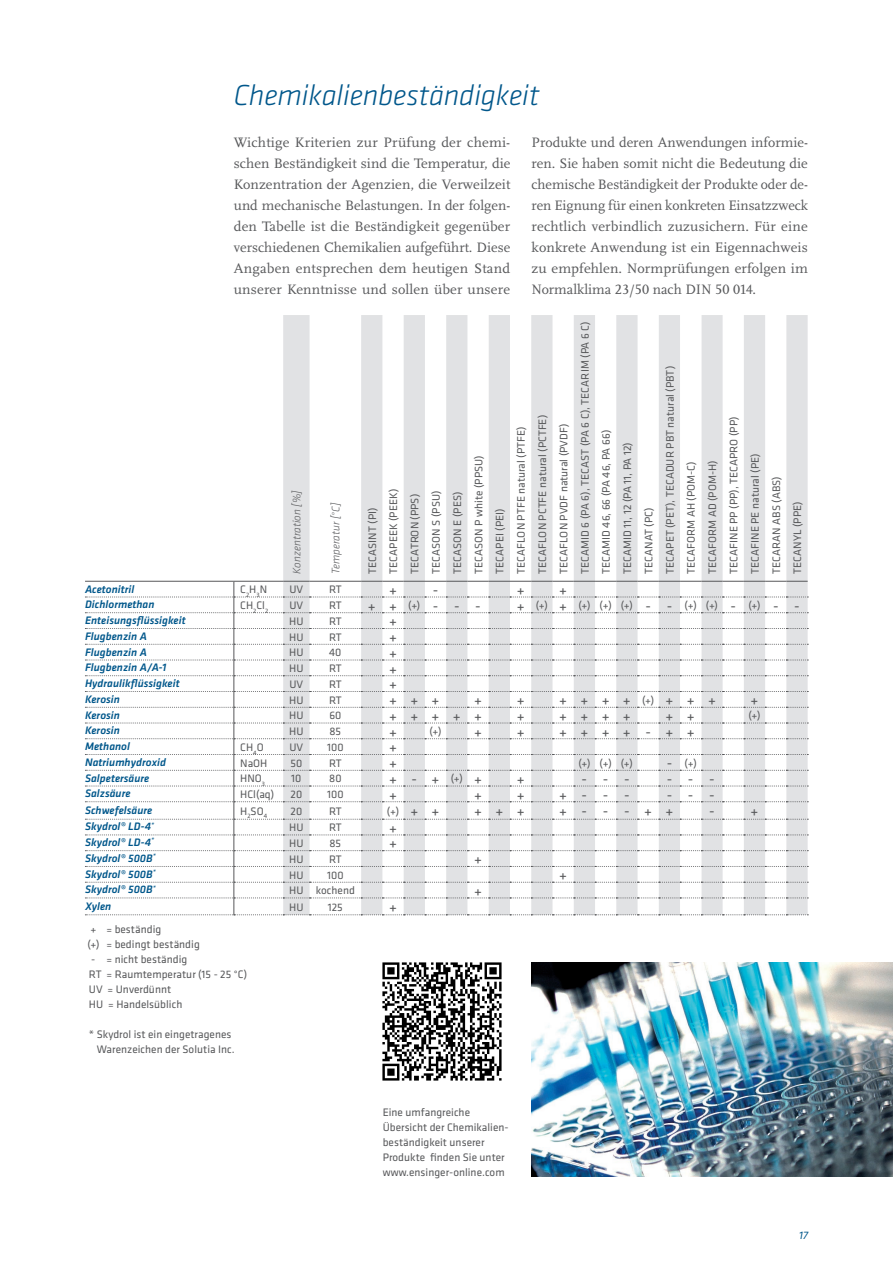
<style>
.page{position:relative;width:893px;height:1263px;background:#fff}
.page>*{position:absolute;margin:0;border:0;box-sizing:border-box;transform-origin:0 0}
.t1{font:italic 300 30px "Klavika";letter-spacing:-.005em;color:#01578b}
.t2{font:15px "Klavika";color:#57585a}
.t3{font:14.25px/21px "Scala Pro";letter-spacing:.01em;color:#57585a;text-align:justify}
.t4{font:11.25px/21.3px "Klavika";letter-spacing:.005em;color:#57585a}
.t5{font:italic 500 11.25px "Klavika";letter-spacing:.005em;color:#01578b}
.t6{font:italic 300 11.25px "Klavika";letter-spacing:.005em;color:#57585a}
.t7{font:italic 11.25px "Klavika";color:#01578b}
.s1{font-size:11.25px}
.s2{font-size:15px}
</style>
<div class="page">
<img style="left:531px;top:962px;width:362px;height:214px">
<img style="left:382px;top:962px;width:120px;height:119px">
<svg style="left:85px;top:315px;width:723px;height:600px"></svg>
<h1 class="t1" style="left:234px;top:77px;width:307px">Chemikalienbeständigkeit</h1>
<p class="t3" style="left:234px;top:132px;width:278px">Wichtige Kriterien zur Prüfung der chemi&shy;schen Beständigkeit sind die Temperatur, die Konzentration der Agenzien, die Verweilzeit und mechanische Belastungen. In der folgen&shy;den Tabelle ist die Beständigkeit gegenüber verschiedenen Chemikalien aufgeführt. Diese Angaben entsprechen dem heutigen Stand unserer Kenntnisse und sollen über unsere</p>
<p class="t3" style="left:531px;top:132px;width:278px">Produkte und deren Anwendungen informie&shy;ren. Sie haben somit nicht die Bedeutung die chemische Beständigkeit der Produkte oder de&shy;ren Eignung für einen konkreten Einsatzzweck rechtlich verbindlich zuzusichern. Für eine konkrete Anwendung ist ein Eigennachweis zu empfehlen. Normprüfungen erfolgen im Normalklima 23/50 nach DIN 50 014.</p>
<p class="t6" style="left:290px;top:574px;width:85px;rotate:-90deg">Konzentration [%]</p>
<p class="t6" style="left:329px;top:574px;width:73px;rotate:-90deg">Temperatur [°C]</p>
<p class="t4" style="left:361px;top:574px;width:254px;rotate:-90deg">TECASINT (PI)<br>TECAPEEK (PEEK)<br>TECATRON (PPS)<br>TECASON S (PSU)<br>TECASON E (PES)<br>TECASON P white (PPSU)<br>TECAPEI (PEI)<br>TECAFLON PTFE natural (PTFE)<br>TECAFLON PCTFE natural (PCTFE)<br>TECAFLON PVDF natural (PVDF)<br>TECAMID 6 (PA 6), TECAST (PA 6 C), TECARIM (PA 6 C)<br>TECAMID 46, 66 (PA 46, PA 66)<br>TECAMID 11, 12 (PA 11, PA 12)<br>TECANAT (PC)<br>TECAPET (PET), TECADUR PBT natural (PBT)<br>TECAFORM AH (POM-C)<br>TECAFORM AD (POM-H)<br>TECAFINE PP (PP), TECAPRO (PP)<br>TECAFINE PE natural (PE)<br>TECARAN ABS (ABS)<br>TECANYL (PPE)</p>
<p class="t5" style="left:85px;top:581px;width:51px">Acetonitril</p>
<p class="t4" style="left:240px;top:579px;width:28px">C<sub>2</sub>H<sub>3</sub>N</p>
<p class="t4" style="left:289px;top:579px;width:15px">UV</p>
<p class="t4" style="left:329px;top:579px;width:14px">RT</p>
<h2 class="t2" style="left:389px;top:580px;width:9px">+</h2>
<h2 class="t2" style="left:433px;top:580px;width:7px">-</h2>
<h2 class="t2" style="left:517px;top:580px;width:9px">+</h2>
<h2 class="t2" style="left:559px;top:580px;width:9px">+</h2>
<p class="t5" style="left:85px;top:597px;width:71px">Dichlormethan</p>
<p class="t4" style="left:240px;top:594px;width:30px">CH<sub>2</sub>Cl<sub>2</sub></p>
<p class="t4" style="left:289px;top:594px;width:15px">UV</p>
<p class="t4" style="left:329px;top:594px;width:14px">RT</p>
<h2 class="t2" style="left:368px;top:596px;width:115px">++<span class="s1">(+)</span>---</h2>
<p class="t4" style="left:517px;top:594px;width:285px"><span class="s2">+</span> (+) <span class="s2">+</span> (+) (+) (+) <span class="s2">- -</span> (+) (+) <span class="s2">-</span> (+) <span class="s2">- -</span></p>
<p class="t5" style="left:85px;top:613px;width:102px">Enteisungsflüssigkeit</p>
<p class="t4" style="left:289px;top:610px;width:16px">HU</p>
<p class="t4" style="left:329px;top:610px;width:14px">RT</p>
<h2 class="t2" style="left:389px;top:611px;width:9px">+</h2>
<p class="t5" style="left:85px;top:628px;width:63px">Flugbenzin A</p>
<p class="t4" style="left:289px;top:626px;width:16px">HU</p>
<p class="t4" style="left:329px;top:626px;width:14px">RT</p>
<h2 class="t2" style="left:389px;top:627px;width:9px">+</h2>
<p class="t5" style="left:85px;top:644px;width:63px">Flugbenzin A</p>
<p class="t4" style="left:289px;top:642px;width:16px">HU</p>
<p class="t4" style="left:329px;top:642px;width:14px">40</p>
<h2 class="t2" style="left:389px;top:643px;width:9px">+</h2>
<p class="t5" style="left:85px;top:660px;width:83px">Flugbenzin A/A-1</p>
<p class="t4" style="left:289px;top:657px;width:16px">HU</p>
<p class="t4" style="left:329px;top:657px;width:14px">RT</p>
<h2 class="t2" style="left:389px;top:659px;width:9px">+</h2>
<p class="t5" style="left:85px;top:676px;width:96px">Hydraulikflüssigkeit</p>
<p class="t4" style="left:289px;top:673px;width:15px">UV</p>
<p class="t4" style="left:329px;top:673px;width:14px">RT</p>
<h2 class="t2" style="left:389px;top:674px;width:9px">+</h2>
<p class="t5" style="left:85px;top:691px;width:36px">Kerosin</p>
<p class="t4" style="left:289px;top:689px;width:16px">HU</p>
<p class="t4" style="left:329px;top:689px;width:14px">RT</p>
<h2 class="t2" style="left:389px;top:690px;width:52px">+++</h2>
<h2 class="t2" style="left:474px;top:690px;width:9px">+</h2>
<h2 class="t2" style="left:517px;top:690px;width:9px">+</h2>
<h2 class="t2" style="left:559px;top:690px;width:158px">++++<span class="s1">(+)</span>+++</h2>
<h2 class="t2" style="left:750px;top:690px;width:9px">+</h2>
<p class="t5" style="left:85px;top:707px;width:36px">Kerosin</p>
<p class="t4" style="left:289px;top:705px;width:16px">HU</p>
<p class="t4" style="left:329px;top:705px;width:14px">60</p>
<h2 class="t2" style="left:389px;top:706px;width:94px">+++++</h2>
<h2 class="t2" style="left:517px;top:706px;width:9px">+</h2>
<h2 class="t2" style="left:559px;top:706px;width:73px">++++</h2>
<h2 class="t2" style="left:665px;top:706px;width:31px">+ +</h2>
<p class="t4" style="left:748px;top:705px;width:14px">(+)</p>
<p class="t5" style="left:85px;top:723px;width:36px">Kerosin</p>
<p class="t4" style="left:289px;top:720px;width:16px">HU</p>
<p class="t4" style="left:329px;top:720px;width:13px">85</p>
<h2 class="t2" style="left:389px;top:722px;width:9px">+</h2>
<p class="t4" style="left:429px;top:720px;width:14px">(+)</p>
<h2 class="t2" style="left:474px;top:722px;width:9px">+</h2>
<h2 class="t2" style="left:517px;top:722px;width:9px">+</h2>
<h2 class="t2" style="left:559px;top:722px;width:137px">++++-++</h2>
<p class="t5" style="left:85px;top:739px;width:47px">Methanol</p>
<p class="t4" style="left:240px;top:736px;width:25px">CH<sub>4</sub>O</p>
<p class="t4" style="left:289px;top:736px;width:15px">UV</p>
<p class="t4" style="left:327px;top:736px;width:18px">100</p>
<h2 class="t2" style="left:389px;top:737px;width:9px">+</h2>
<p class="t5" style="left:85px;top:754px;width:82px">Natriumhydroxid</p>
<p class="t4" style="left:240px;top:752px;width:29px">NaOH</p>
<p class="t4" style="left:290px;top:752px;width:13px">50</p>
<p class="t4" style="left:329px;top:752px;width:14px">RT</p>
<h2 class="t2" style="left:389px;top:753px;width:9px">+</h2>
<p class="t4" style="left:578px;top:752px;width:56px">(+) (+) (+)</p>
<p class="t4" style="left:667px;top:752px;width:32px"><span class="s2">-</span> (+)</p>
<p class="t5" style="left:85px;top:770px;width:66px">Salpetersäure</p>
<p class="t4" style="left:240px;top:768px;width:26px">HNO<sub>3</sub></p>
<p class="t4" style="left:291px;top:768px;width:12px">10</p>
<p class="t4" style="left:329px;top:768px;width:14px">80</p>
<h2 class="t2" style="left:389px;top:769px;width:94px">+-+<span class="s1">(+)</span>+</h2>
<h2 class="t2" style="left:517px;top:769px;width:9px">+</h2>
<h2 class="t2" style="left:582px;top:769px;width:50px">---</h2>
<h2 class="t2" style="left:667px;top:769px;width:50px">---</h2>
<p class="t5" style="left:85px;top:786px;width:47px">Salzsäure</p>
<p class="t4" style="left:240px;top:783px;width:35px">HCl(aq)</p>
<p class="t4" style="left:290px;top:783px;width:13px">20</p>
<p class="t4" style="left:327px;top:783px;width:18px">100</p>
<h2 class="t2" style="left:389px;top:785px;width:9px">+</h2>
<h2 class="t2" style="left:474px;top:785px;width:9px">+</h2>
<h2 class="t2" style="left:517px;top:785px;width:9px">+</h2>
<h2 class="t2" style="left:559px;top:785px;width:72px">+---</h2>
<h2 class="t2" style="left:667px;top:785px;width:50px">---</h2>
<p class="t5" style="left:85px;top:802px;width:69px">Schwefelsäure</p>
<p class="t4" style="left:240px;top:800px;width:29px">H<sub>2</sub>SO<sub>4</sub></p>
<p class="t4" style="left:291px;top:800px;width:13px">20</p>
<p class="t4" style="left:329px;top:800px;width:14px">RT</p>
<p class="t4" style="left:387px;top:800px;width:54px">(+) <span class="s2">+ +</span></p>
<h2 class="t2" style="left:474px;top:801px;width:52px">+++</h2>
<h2 class="t2" style="left:559px;top:801px;width:116px">+---++</h2>
<h2 class="t2" style="left:709px;top:801px;width:51px">- +</h2>
<p class="t5" style="left:85px;top:819px;width:71px">Skydrol® LD-4<sup>*</sup></p>
<p class="t4" style="left:289px;top:816px;width:16px">HU</p>
<p class="t4" style="left:329px;top:816px;width:14px">RT</p>
<h2 class="t2" style="left:389px;top:818px;width:9px">+</h2>
<p class="t5" style="left:85px;top:835px;width:71px">Skydrol® LD-4<sup>*</sup></p>
<p class="t4" style="left:289px;top:832px;width:16px">HU</p>
<p class="t4" style="left:329px;top:832px;width:13px">85</p>
<h2 class="t2" style="left:389px;top:834px;width:9px">+</h2>
<p class="t5" style="left:85px;top:851px;width:72px">Skydrol® 500B<sup>*</sup></p>
<p class="t4" style="left:289px;top:848px;width:16px">HU</p>
<p class="t4" style="left:329px;top:848px;width:14px">RT</p>
<h2 class="t2" style="left:474px;top:849px;width:9px">+</h2>
<p class="t5" style="left:85px;top:866px;width:72px">Skydrol® 500B<sup>*</sup></p>
<p class="t4" style="left:289px;top:864px;width:16px">HU</p>
<p class="t4" style="left:327px;top:864px;width:18px">100</p>
<h2 class="t2" style="left:559px;top:865px;width:9px">+</h2>
<p class="t5" style="left:85px;top:882px;width:72px">Skydrol® 500B<sup>*</sup></p>
<p class="t4" style="left:289px;top:879px;width:67px">HU kochend</p>
<h2 class="t2" style="left:474px;top:881px;width:9px">+</h2>
<p class="t5" style="left:85px;top:898px;width:28px">Xylen</p>
<p class="t4" style="left:289px;top:896px;width:16px">HU</p>
<p class="t4" style="left:328px;top:896px;width:17px">125</p>
<h2 class="t2" style="left:389px;top:897px;width:9px">+</h2>
<p class="t4" style="left:87px;top:921px;width:114px;line-height:15px">+ = beständig<br>(+) = bedingt beständig</p>
<p class="t4" style="left:89px;top:951px;width:160px;line-height:15px">- = nicht beständig<br>RT = Raumtemperatur (15 - 25 °C)<br>UV = Unverdünnt<br>HU = Handelsüblich</p>
<p class="t4" style="left:89px;top:1026px;width:147px;line-height:15px;text-align:right">* Skydrol ist ein eingetragenes<br>Warenzeichen der Solutia Inc.</p>
<p class="t4" style="left:383px;top:1104px;width:127px;line-height:15px">Eine umfangreiche<br>Übersicht der Chemikalien&shy;beständigkeit unserer<br>Produkte finden Sie unter www.ensinger-online.com</p>
<p class="t7" style="left:799px;top:1228px;width:10px">17</p>
</div>
